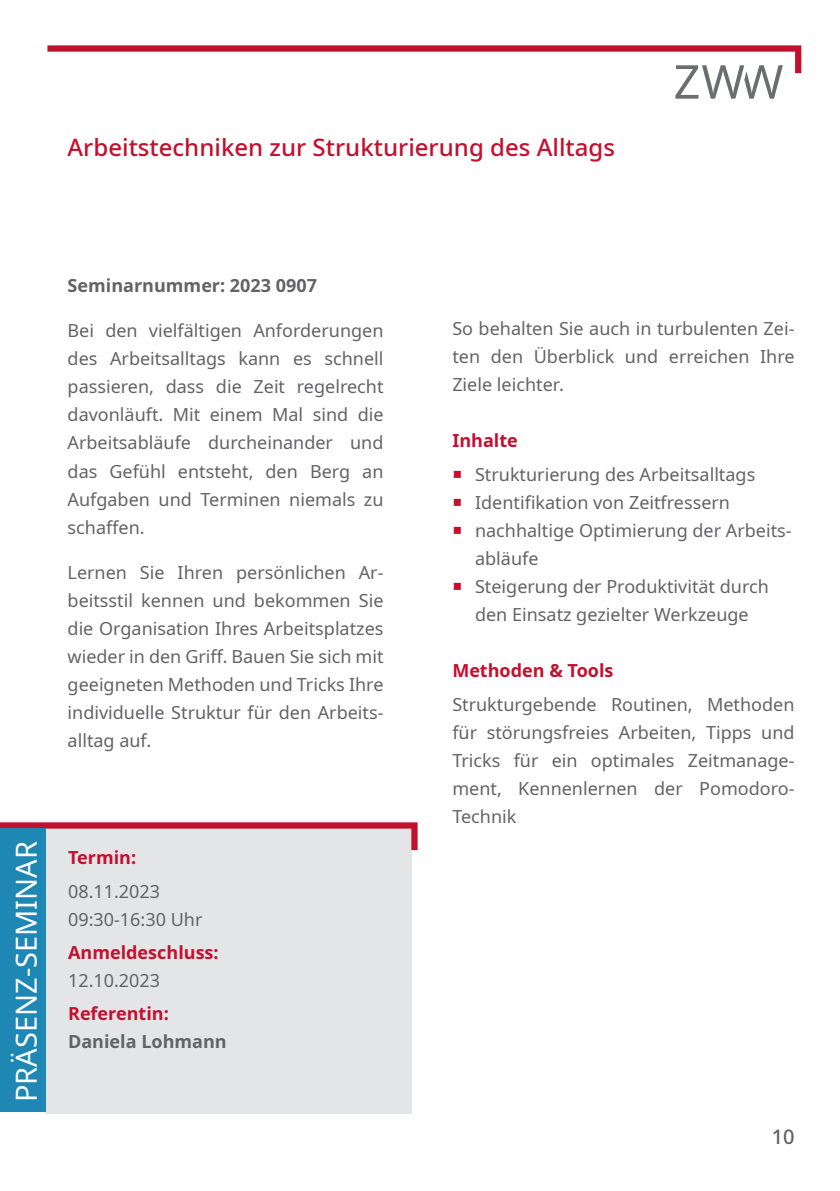
<style>
.page{position:relative;width:840px;height:1191px;background:#fff}
.page>*{position:absolute;margin:0;border:0;box-sizing:border-box;transform-origin:0 0}
.text_anmeldeformular{font:29px "Noto Sans";color:#fff}
.Ü1_-_rot_-_Noto_medi{font:500 24px "Noto Sans";color:#c3102e}
.t1{font:500 20px "Noto Sans";color:#636366}
.Bodytext_-_grau_-_bl{font:18px/28px "Noto Sans";color:#636366;text-align:justify}
.Bodytext_-_grau_-_fl{font:18px/28px "Noto Sans";color:#636366}
.Higtligts_-_rot_-_No{font:700 18px "Noto Sans";color:#c3102e}
.Seminar_NR_-_grau{font:700 18px "Noto Sans";color:#636366}
.Bodytext_-_grau_-_bl-2{font:700 18px "Noto Sans";color:#c3102e}
.Bodytext_-_grau_-_fl-2{font:700 18px "Noto Sans";color:#636366}
</style>
<div class="page">
<svg style="left:47px;top:45px;width:753px;height:54px"></svg>
<div style="left:45px;top:823px;width:366px;height:290px;background:#e4e5e7"></div>
<svg style="left:0;top:822px;width:417px;height:28px"></svg>
<div style="left:0;top:828px;width:45px;height:284px;background:#1e87b4"></div>
<p class="Ü1_-_rot_-_Noto_medi" style="left:68px;top:130px;width:548px">Arbeitstechniken zur Strukturierung des Alltags</p>
<p class="Seminar_NR_-_grau" style="left:68px;top:273px;width:251px">Seminarnummer: 2023 0907</p>
<p class="Bodytext_-_grau_-_bl" style="left:68px;top:317px;width:317px">Bei den vielfältigen Anforderungen des Arbeitsalltags kann es schnell passieren, dass die Zeit regelrecht davonläuft. Mit einem Mal sind die Arbeitsabläufe durcheinander und das Gefühl entsteht, den Berg an Aufgaben und Terminen niemals zu schaffen.</p>
<p class="Bodytext_-_grau_-_bl" style="left:68px;top:558px;width:317px">Lernen Sie Ihren persönlichen Ar&shy;beitsstil kennen und bekommen Sie die Organisation Ihres Arbeitsplatzes wieder in den Griff. Bauen Sie sich mit geeigneten Methoden und Tricks Ihre individuelle Struktur für den Arbeits&shy;alltag auf.</p>
<p class="text_anmeldeformular" style="left:6px;top:1102px;width:262px;rotate:-90deg">PRÄSENZ-SEMINAR</p>
<p class="Higtligts_-_rot_-_No" style="left:68px;top:845px;width:70px">Termin:</p>
<p class="Bodytext_-_grau_-_fl" style="left:68px;top:878px;width:136px">08.11.2023<br>09:30-16:30 Uhr</p>
<p class="Higtligts_-_rot_-_No" style="left:68px;top:940px;width:152px">Anmeldeschluss:</p>
<p class="Bodytext_-_grau_-_fl" style="left:68px;top:967px;width:94px">12.10.2023</p>
<p class="Higtligts_-_rot_-_No" style="left:68px;top:1001px;width:102px">Referentin:</p>
<p class="Bodytext_-_grau_-_fl-2" style="left:68px;top:1028px;width:160px">Daniela Lohmann</p>
<p class="Bodytext_-_grau_-_bl" style="left:452px;top:315px;width:343px">So behalten Sie auch in turbulenten Zei&shy;ten den Überblick und erreichen Ihre Ziele leichter.</p>
<p class="Bodytext_-_grau_-_bl-2" style="left:452px;top:428px;width:67px">Inhalte</p>
<p class="Bodytext_-_grau_-_bl" style="left:475px;top:461px;width:281px">Strukturierung des Arbeitsalltags</p>
<p class="Bodytext_-_grau_-_bl" style="left:475px;top:489px;width:256px">Identifikation von Zeitfressern</p>
<p class="Bodytext_-_grau_-_bl" style="left:475px;top:517px;width:318px">nachhaltige Optimierung der Arbeits&shy;abläufe</p>
<p class="Bodytext_-_grau_-_bl" style="left:475px;top:573px;width:295px">Steigerung der Produktivität durch den Einsatz gezielter Werkzeuge</p>
<p class="Bodytext_-_grau_-_bl-2" style="left:452px;top:658px;width:162px">Methoden &amp; Tools</p>
<p class="Bodytext_-_grau_-_bl" style="left:452px;top:691px;width:343px">Strukturgebende Routinen, Methoden für störungsfreies Arbeiten, Tipps und Tricks für ein optimales Zeitmanage&shy;ment, Kennenlernen der Pomodoro-Technik</p>
<p class="t1" style="left:771px;top:1123px;width:24px">10</p>
</div>
